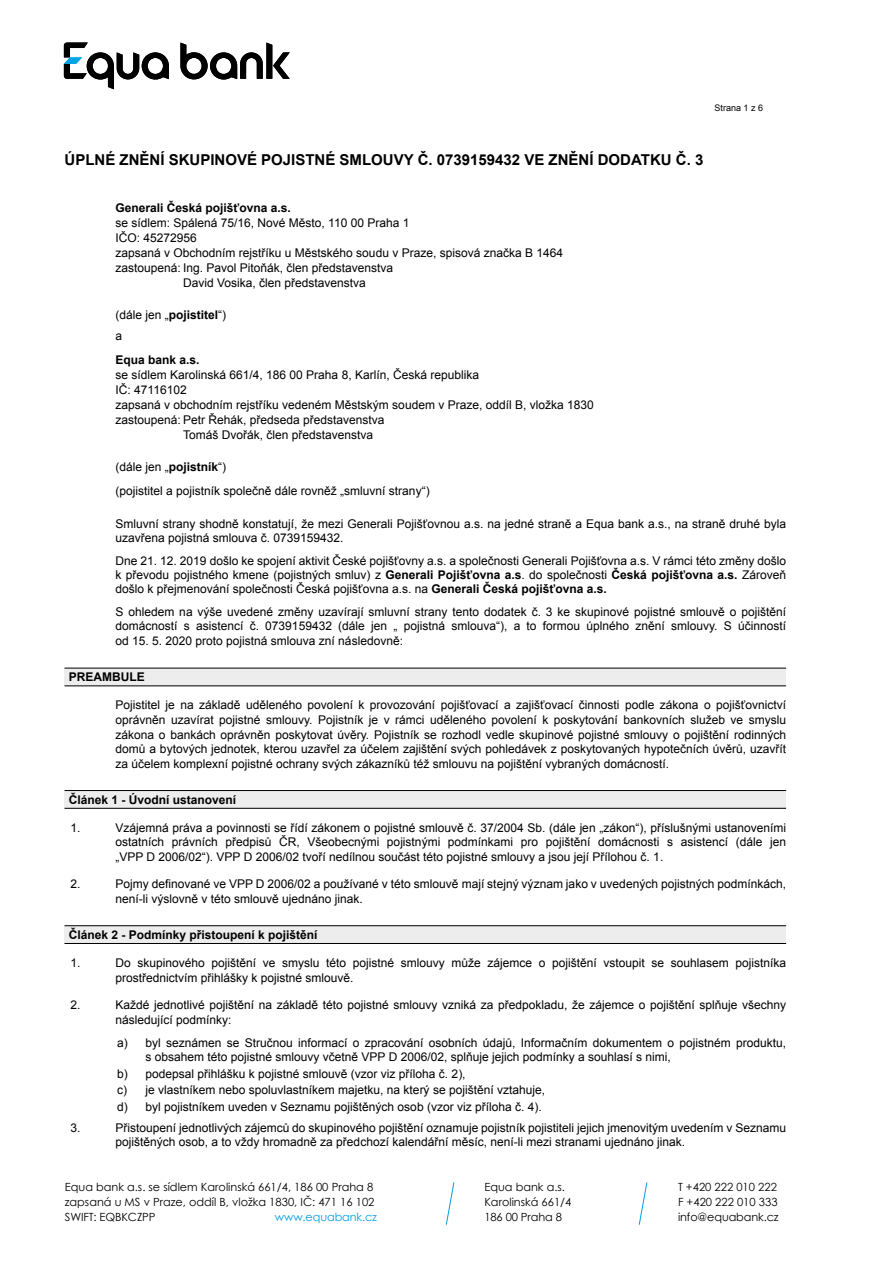
<style>
.page{position:relative;width:893px;height:1263px;background:#fff}
.page>*{position:absolute;margin:0;border:0;box-sizing:border-box;transform-origin:0 0}
.t1{font:700 15px "Arial CE";color:#000}
.t2{font:12px/14.7px "Arial CE";color:#000}
.t3{font:700 12px "Arial";color:#000}
.t4{font:700 12px "Arial CE";color:#000}
.t5{font:11.25px/15px "Century Gothic";color:#000}
.t6{font:11.25px "Century Gothic";letter-spacing:-.01em;color:#009fe3}
.t7{font:9px "Arial";color:#000}
.s1{font-weight:700}
</style>
<div class="page">
<svg style="left:445px;top:1182px;width:10px;height:43px"></svg>
<svg style="left:638px;top:1182px;width:10px;height:43px"></svg>
<svg style="left:180px;top:43px;width:110px;height:37px"></svg>
<svg style="left:64px;top:43px;width:105px;height:46px"></svg>
<div style="left:65px;top:668px;width:721px;height:18px;background:#ededed"></div>
<hr style="left:65px;top:668px;width:721px;height:1px;background:#000">
<hr style="left:65px;top:685px;width:721px;height:1px;background:#000">
<div style="left:65px;top:791px;width:721px;height:17px;background:#ededed"></div>
<hr style="left:65px;top:790px;width:721px;height:1px;background:#000">
<hr style="left:65px;top:808px;width:721px;height:1px;background:#000">
<div style="left:65px;top:926px;width:721px;height:17px;background:#ededed"></div>
<hr style="left:65px;top:925px;width:721px;height:1px;background:#000">
<hr style="left:65px;top:943px;width:721px;height:1px;background:#000">
<p class="t7" style="left:715px;top:102px;width:50px">Strana 1 z 6</p>
<p class="t1" style="left:65px;top:150px;width:640px">ÚPLNÉ ZNĚNÍ SKUPINOVÉ POJISTNÉ SMLOUVY Č. 0739159432 VE ZNĚNÍ DODATKU Č. 3</p>
<p class="t4" style="left:116px;top:200px;width:177px">Generali Česká pojišťovna a.s.</p>
<p class="t2" style="left:116px;top:215px;width:295px">se sídlem: Spálená 75/16, Nové Město, 110 00 Praha 1</p>
<p class="t2" style="left:116px;top:230px;width:83px">IČO: 45272956</p>
<p class="t2" style="left:116px;top:245px;width:449px">zapsaná v Obchodním rejstříku u Městského soudu v Praze, spisová značka B 1464</p>
<p class="t2" style="left:116px;top:260px;width:279px">zastoupená: Ing. Pavol Pitoňák, člen představenstva</p>
<p class="t2" style="left:183px;top:275px;width:184px">David Vosika, člen představenstva</p>
<p class="t2" style="left:116px;top:304px;width:112px;line-height:21px">(dále jen „<span class="s1">pojistitel</span>“) a</p>
<p class="t4" style="left:116px;top:353px;width:86px">Equa bank a.s.</p>
<p class="t2" style="left:116px;top:368px;width:365px">se sídlem Karolinská 661/4, 186 00 Praha 8, Karlín, Česká republika</p>
<p class="t2" style="left:116px;top:383px;width:73px">IČ: 47116102</p>
<p class="t2" style="left:116px;top:398px;width:480px">zapsaná v obchodním rejstříku vedeném Městským soudem v Praze, oddíl B, vložka 1830</p>
<p class="t2" style="left:116px;top:413px;width:270px">zastoupená: Petr Řehák, předseda představenstva</p>
<p class="t2" style="left:183px;top:428px;width:192px">Tomáš Dvořák, člen představenstva</p>
<p class="t2" style="left:116px;top:455px;width:316px;line-height:24px">(dále jen „<span class="s1">pojistník</span>“)<br>(pojistitel a pojistník společně dále rovněž „smluvní strany“)</p>
<p class="t2" style="left:116px;top:516px;width:672px">Smluvní strany shodně konstatují, že mezi Generali Pojišťovnou a.s. na jedné straně a Equa bank a.s., na straně druhé byla uzavřena pojistná smlouva č. 0739159432.</p>
<p class="t2" style="left:115px;top:553px;width:672px;text-align:justify">Dne 21. 12. 2019 došlo ke spojení aktivit České pojišťovny a.s. a společnosti Generali Pojišťovna a.s. V rámci této změny došlo k převodu pojistného kmene (pojistných smluv) z <span class="s1">Generali Pojišťovna a.s</span>. do společnosti <span class="s1">Česká pojišťovna a.s.</span> Zároveň došlo k přejmenování společnosti Česká pojišťovna a.s. na <span class="s1">Generali Česká pojišťovna a.s.</span></p>
<p class="t2" style="left:115px;top:605px;width:672px;text-align:justify">S ohledem na výše uvedené změny uzavírají smluvní strany tento dodatek č. 3 ke skupinové pojistné smlouvě o pojištění domácností s asistencí č. 0739159432 (dále jen „ pojistná smlouva“), a to formou úplného znění smlouvy. S účinností od 15. 5. 2020 proto pojistná smlouva zní následovně:</p>
<p class="t4" style="left:69px;top:670px;width:77px">PREAMBULE</p>
<p class="t2" style="left:115px;top:698px;width:672px;text-align:justify">Pojistitel je na základě uděleného povolení k provozování pojišťovací a zajišťovací činnosti podle zákona o pojišťovnictví oprávněn uzavírat pojistné smlouvy. Pojistník je v rámci uděleného povolení k poskytování bankovních služeb ve smyslu zákona o bankách oprávněn poskytovat úvěry. Pojistník se rozhodl vedle skupinové pojistné smlouvy o pojištění rodinných domů a bytových jednotek, kterou uzavřel za účelem zajištění svých pohledávek z poskytovaných hypotečních úvěrů, uzavřít za účelem komplexní pojistné ochrany svých zákazníků též smlouvu na pojištění vybraných domácností.</p>
<p class="t3" style="left:69px;top:791px;width:169px">Článek 1 - Úvodní ustanovení</p>
<p class="t2" style="left:70px;top:820px;width:12px">1.</p>
<p class="t2" style="left:115px;top:820px;width:672px;text-align:justify">Vzájemná práva a povinnosti se řídí zákonem o pojistné smlouvě č. 37/2004 Sb. (dále jen „zákon“), příslušnými ustanoveními ostatních právních předpisů ČR, Všeobecnými pojistnými podmínkami pro pojištění domácnosti s asistencí (dále jen „VPP D 2006/02“). VPP D 2006/02 tvoří nedílnou součást této pojistné smlouvy a jsou její Přílohou č. 1.</p>
<p class="t2" style="left:70px;top:877px;width:12px">2.</p>
<p class="t2" style="left:115px;top:877px;width:672px">Pojmy definované ve VPP D 2006/02 a používané v této smlouvě mají stejný význam jako v uvedených pojistných podmínkách, není-li výslovně v této smlouvě ujednáno jinak.</p>
<p class="t3" style="left:69px;top:927px;width:250px">Článek 2 - Podmínky přistoupení k pojištění</p>
<p class="t2" style="left:70px;top:955px;width:12px">1.</p>
<p class="t2" style="left:115px;top:955px;width:672px">Do skupinového pojištění ve smyslu této pojistné smlouvy může zájemce o pojištění vstoupit se souhlasem pojistníka prostřednictvím přihlášky k pojistné smlouvě.</p>
<p class="t2" style="left:70px;top:997px;width:12px">2.</p>
<p class="t2" style="left:115px;top:997px;width:672px">Každé jednotlivé pojištění na základě této pojistné smlouvy vzniká za předpokladu, že zájemce o pojištění splňuje všechny následující podmínky:</p>
<p class="t2" style="left:146px;top:1035px;width:642px;text-indent:-29px">a) byl seznámen se Stručnou informací o zpracování osobních údajů, Informačním dokumentem o pojistném produktu, s obsahem této pojistné smlouvy včetně VPP D 2006/02, splňuje jejich podmínky a souhlasí s nimi,</p>
<p class="t2" style="left:117px;top:1065px;width:430px;line-height:16.5px">b) podepsal přihlášku k pojistné smlouvě (vzor viz příloha č. 2),<br>c) je vlastníkem nebo spoluvlastníkem majetku, na který se pojištění vztahuje, d) byl pojistníkem uveden v Seznamu pojištěných osob (vzor viz příloha č. 4).</p>
<p class="t2" style="left:71px;top:1120px;width:12px">3.</p>
<p class="t2" style="left:116px;top:1120px;width:672px">Přistoupení jednotlivých zájemců do skupinového pojištění oznamuje pojistník pojistiteli jejich jmenovitým uvedením v Seznamu pojištěných osob, a to vždy hromadně za předchozí kalendářní měsíc, není-li mezi stranami ujednáno jinak.</p>
<p class="t5" style="left:65px;top:1179px;width:311px;text-align:justify">Equa bank a.s. se sídlem Karolinská 661/4, 186 00 Praha 8 zapsaná u MS v Praze, oddíl B, vložka 1830, IČ: 471 16 102<br>SWIFT: EQBKCZPP</p>
<p class="t6" style="left:275px;top:1209px;width:104px">www.equabank.cz</p>
<p class="t5" style="left:484px;top:1179px;width:89px">Equa bank a.s.<br>Karolinská 661/4<br>186 00 Praha 8</p>
<p class="t5" style="left:678px;top:1179px;width:102px">T +420 222 010 222<br>F +420 222 010 333 info@equabank.cz</p>
</div>
